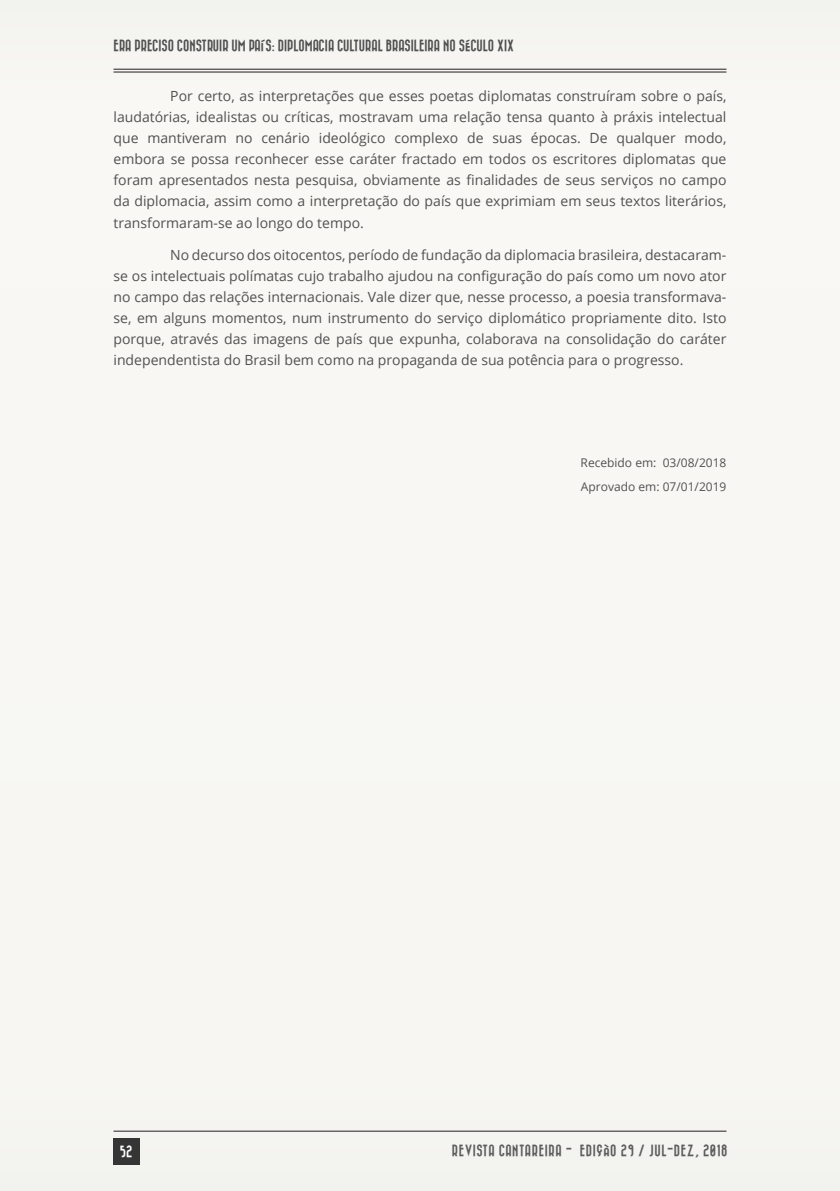
<style>
.page{position:relative;width:840px;height:1191px;background:#fff}
.page>*{position:absolute;margin:0;border:0;box-sizing:border-box;transform-origin:0 0}
.TEXTO{font:14px/21px "Open Sans";color:#515151;text-align:justify}
.t1{font:12px "Bazar";color:#515151}
.TEXTO-2{font:12px "Open Sans";color:#515151}
.t2{font:12px "Bazar";letter-spacing:.05em;color:#5d5d5d}
.t3{font:12px "Bazar";color:#fff}
</style>
<div class="page">
<div style="left:0;top:0;width:839px;height:1190px;background:#f8f7f4"></div>
<hr style="left:113px;top:69px;width:613px;height:1px;background:#231f20">
<hr style="left:113px;top:72px;width:613px;height:1px;background:#231f20">
<hr style="left:113px;top:1130px;width:613px;height:1px;background:#231f20">
<div style="left:113px;top:1138px;width:26px;height:27px;background:#363536"></div>
<p class="t1" style="left:113px;top:39px;width:402px">ERA PRECISO CONSTRUIR UM PAÍS: DIPLOMACIA CULTURAL BRASILEIRA NO SÉCULO XIX</p>
<p class="TEXTO" style="left:113px;top:85px;width:614px;text-indent:57px">Por certo, as interpretações que esses poetas diplomatas construíram sobre o país, laudatórias, idealistas ou críticas, mostravam uma relação tensa quanto à práxis intelectual que mantiveram no cenário ideológico complexo de suas épocas. De qualquer modo, embora se possa reconhecer esse caráter fractado em todos os escritores diplomatas que foram apresentados nesta pesquisa, obviamente as finalidades de seus serviços no campo da diplomacia, assim como a interpretação do país que exprimiam em seus textos literários, transformaram-se ao longo do tempo.</p>
<p class="TEXTO" style="left:113px;top:244px;width:614px;text-indent:57px">No decurso dos oitocentos, período de fundação da diplomacia brasileira, destacaram&shy;se os intelectuais polímatas cujo trabalho ajudou na configuração do país como um novo ator no campo das relações internacionais. Vale dizer que, nesse processo, a poesia transformava&shy;se, em alguns momentos, num instrumento do serviço diplomático propriamente dito. Isto porque, através das imagens de país que expunha, colaborava na consolidação do caráter independentista do Brasil bem como na propaganda de sua potência para o progresso.</p>
<p class="TEXTO-2" style="left:580px;top:455px;width:147px">Recebido em: 03/08/2018</p>
<p class="TEXTO-2" style="left:580px;top:478px;width:147px">Aprovado em: 07/01/2019</p>
<p class="t3" style="left:120px;top:1145px;width:14px">52</p>
<p class="t2" style="left:451px;top:1143px;width:277px">REVISTA CANTAREIRA - EDIÇÃO 29 / JUL-DEZ, 2018</p>
</div>
